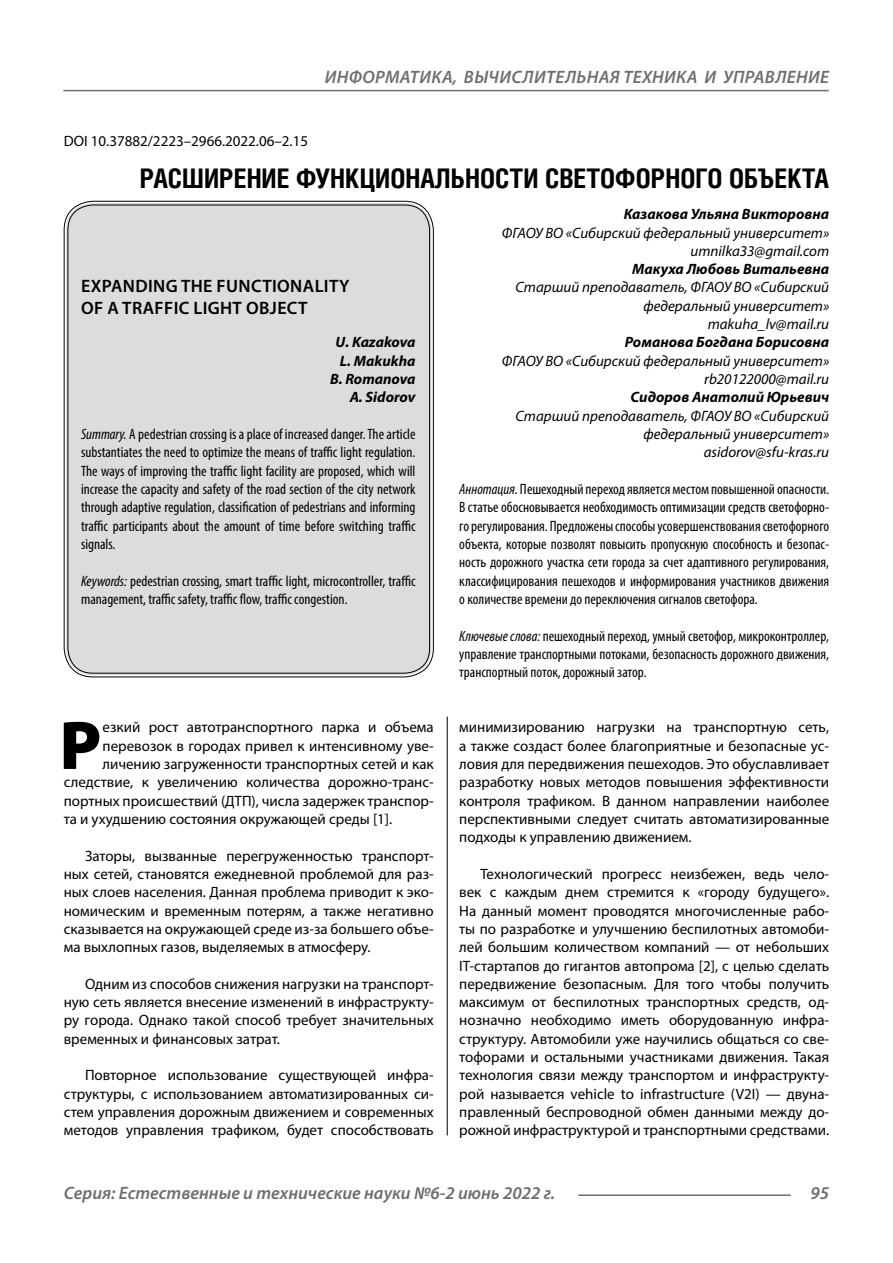
<style>
.page{position:relative;width:893px;height:1263px;background:#fff}
.page>*{position:absolute;margin:0;border:0;box-sizing:border-box;transform-origin:0 0}
.Bukvica{font:900 69.3px "Myriad Pro";color:#000}
.Header{font:700 27px "Helios Cond C";color:#000}
.t1{font:italic 600 18px "Myriad Pro";color:#6e6e6e}
.Header-eng{font:600 18px/21.6px "Myriad Pro";letter-spacing:.02em;color:#000}
.Normal{font:15px/18.3px "Myriad Pro";color:#000;text-align:justify}
.Annotation-rus{font:condensed 15px/18.3px "Myriad Pro";color:#000;text-align:justify}
.Annotation-eng{font:condensed 15px/18.3px "Myriad Pro";color:#000;text-align:justify}
.Bukvica-2{font:15px "Myriad Pro";color:#000}
.Author-doc{font:italic 15px/18.3px "Myriad Pro";color:#000;text-align:right}
.Author{font:italic 700 15px "Myriad Pro";color:#000}
.Author-email{font:italic 15px "Myriad Pro";color:#000}
.Author-eng{font:italic 700 15px "Myriad Pro";color:#000}
.DOI{font:15px "Myriad Pro";color:#000}
.s1{font-style:italic}
</style>
<div class="page">
<hr style="left:447px;top:714px;width:1px;height:421px;background:#000">
<div style="left:43px;top:696px;width:786px;height:21px;background:#fff"></div>
<div style="left:66px;top:203px;width:365px;height:472px;background:#dcdcdc;border-radius:27px"></div>
<hr style="left:578px;top:1194px;width:213px;height:2px;background:#6e6e6e">
<hr style="left:63px;top:90px;width:766px;height:1px;background:#6e6e6e">
<p class="t1" style="left:325px;top:66px;width:25px">Информатика</p>
<p class="t1" style="left:453px;top:66px;width:48px">, вычислител</p>
<p class="t1" style="left:577px;top:66px;width:23px">ьная</p>
<p class="t1" style="left:623px;top:66px;width:12px">техника</p>
<p class="t1" style="left:705px;top:66px;width:31px">и управление</p>
<p class="DOI" style="left:64px;top:132px;width:246px">DOI 10.37882/2223–2966.2022.06–2.15</p>
<p class="Header" style="left:140px;top:162px;width:691px">РАСШИРЕНИЕ ФУНКЦИОНАЛЬНОСТИ СВЕТОФОРНОГО ОБЪЕКТА</p>
<p class="Author" style="left:624px;top:204px;width:207px">Казакова Ульяна Викторовна</p>
<p class="Author-doc" style="left:502px;top:223px;width:329px">ФГАОУ ВО «Сибирский федеральный университет»</p>
<p class="Author-email" style="left:690px;top:242px;width:140px">umnilka33@gmail.com</p>
<p class="Author" style="left:632px;top:259px;width:198px">Макуха Любовь Витальевна</p>
<p class="Author-doc" style="left:515px;top:278px;width:315px">Старший преподаватель, ФГАОУ ВО «Сибирский федеральный университет»</p>
<p class="Author-email" style="left:708px;top:315px;width:123px">makuha_lv@mail.ru</p>
<p class="Author" style="left:625px;top:333px;width:206px">Романова Богдана Борисовна</p>
<p class="Author-doc" style="left:502px;top:351px;width:329px">ФГАОУ ВО «Сибирский федеральный университет»</p>
<p class="Author-email" style="left:704px;top:370px;width:126px">rb20122000@mail.ru</p>
<p class="Author" style="left:630px;top:388px;width:200px">Сидоров Анатолий Юрьевич</p>
<p class="Author-doc" style="left:515px;top:406px;width:315px">Старший преподаватель, ФГАОУ ВО «Сибирский федеральный университет»</p>
<p class="Author-email" style="left:704px;top:443px;width:127px">asidorov@sfu-kras.ru</p>
<p class="Annotation-rus" style="left:459px;top:480px;width:371px"><span class="s1">Аннотация.</span> Пешеходный переход является местом повышенной опасности.<br>В статье обосновывается необходимость оптимизации средств светофорно&shy;го регулирования. Предложены способы усовершенствования светофорного объекта, которые позволят повысить пропускную способность и безопас&shy;ность дорожного участка сети города за счет адаптивного регулирования, классифицирования пешеходов и информирования участников движения о количестве времени до переключения сигналов светофора.</p>
<p class="Annotation-rus" style="left:459px;top:626px;width:371px"><span class="s1">Ключевые слова:</span> пешеходный переход, умный светофор, микроконтроллер, управление транспортными потоками, безопасность дорожного движения, транспортный поток, дорожный затор.</p>
<p class="Header-eng" style="left:81px;top:275px;width:270px">EXPANDING THE FUNCTIONALITY<br>OF A TRAFFIC LIGHT OBJECT</p>
<p class="Author-eng" style="left:336px;top:333px;width:81px">U. Kazakova</p>
<p class="Author-eng" style="left:340px;top:351px;width:77px">L. Makukha</p>
<p class="Author-eng" style="left:330px;top:369px;width:87px">B. Romanova</p>
<p class="Author-eng" style="left:350px;top:388px;width:67px">A. Sidorov</p>
<p class="Annotation-eng" style="left:81px;top:425px;width:336px"><span class="s1">Summary.</span> A pedestrian crossing is a place of increased danger. The article substantiates the need to optimize the means of traffic light regulation.<br>The ways of improving the traffic light facility are proposed, which will increase the capacity and safety of the road section of the city network through adaptive regulation, classification of pedestrians and informing traffic participants about the amount of time before switching traffic signals.</p>
<p class="Annotation-eng" style="left:81px;top:571px;width:336px"><span class="s1">Keywords:</span> pedestrian crossing, smart traffic light, microcontroller, traffic management, traffic safety, traffic flow, traffic congestion.</p>
<p class="Bukvica" style="left:59px;top:699px;width:43px">Р</p>
<p class="Bukvica-2" style="left:103px;top:718px;width:333px">езкий рост автотранспортного парка и объема</p>
<p class="Bukvica-2" style="left:103px;top:736px;width:333px">перевозок в городах привел к интенсивному уве-</p>
<p class="Bukvica-2" style="left:103px;top:755px;width:333px">личению загруженности транспортных сетей и как</p>
<p class="Bukvica-2" style="left:64px;top:773px;width:371px">следствие, к увеличению количества дорожно-транс-</p>
<p class="Bukvica-2" style="left:64px;top:791px;width:371px">портных происшествий (ДТП), числа задержек транспор-</p>
<p class="Bukvica-2" style="left:64px;top:810px;width:330px">та и ухудшению состояния окружающей среды [1].</p>
<p class="Normal" style="left:64px;top:846px;width:371px;text-indent:21px">Заторы, вызванные перегруженностью транспорт&shy;ных сетей, становятся ежедневной проблемой для раз&shy;ных слоев населения. Данная проблема приводит к эко&shy;номическим и временным потерям, а также негативно сказывается на окружающей среде из-за большего объе&shy;ма выхлопных газов, выделяемых в атмосферу.</p>
<p class="Normal" style="left:64px;top:974px;width:371px;text-indent:21px">Одним из способов снижения нагрузки на транспорт&shy;ную сеть является внесение изменений в инфраструкту&shy;ру города. Однако такой способ требует значительных временных и финансовых затрат.</p>
<p class="Normal" style="left:64px;top:1066px;width:371px;text-indent:21px">Повторное использование существующей инфра&shy;структуры, с использованием автоматизированных си&shy;стем управления дорожным движением и современных методов управления трафиком, будет способствовать</p>
<p class="Normal" style="left:459px;top:718px;width:371px">минимизированию нагрузки на транспортную сеть, а также создаст более благоприятные и безопасные ус&shy;ловия для передвижения пешеходов. Это обуславливает разработку новых методов повышения эффективности контроля трафиком. В данном направлении наиболее перспективными следует считать автоматизированные подходы к управлению движением.</p>
<p class="Normal" style="left:459px;top:864px;width:371px;text-indent:21px">Технологический прогресс неизбежен, ведь чело&shy;век с каждым днем стремится к «городу будущего».<br>На данный момент проводятся многочисленные рабо&shy;ты по разработке и улучшению беспилотных автомоби&shy;лей большим количеством компаний — от небольших IT-стартапов до гигантов автопрома [2], с целью сделать передвижение безопасным. Для того чтобы получить максимум от беспилотных транспортных средств, од&shy;нозначно необходимо иметь оборудованную инфра&shy;структуру. Автомобили уже научились общаться со све&shy;тофорами и остальными участниками движения. Такая технология связи между транспортом и инфраструкту&shy;рой называется vehicle to infrastructure (V2I) — двуна&shy;правленный беспроводной обмен данными между до&shy;рожной инфраструктурой и транспортными средствами.</p>
<p class="t1" style="left:64px;top:1182px;width:493px">Серия: Естественные и технические науки №6-2 июнь 2022 г.</p>
<p class="t1" style="left:810px;top:1182px;width:20px">95</p>
</div>
